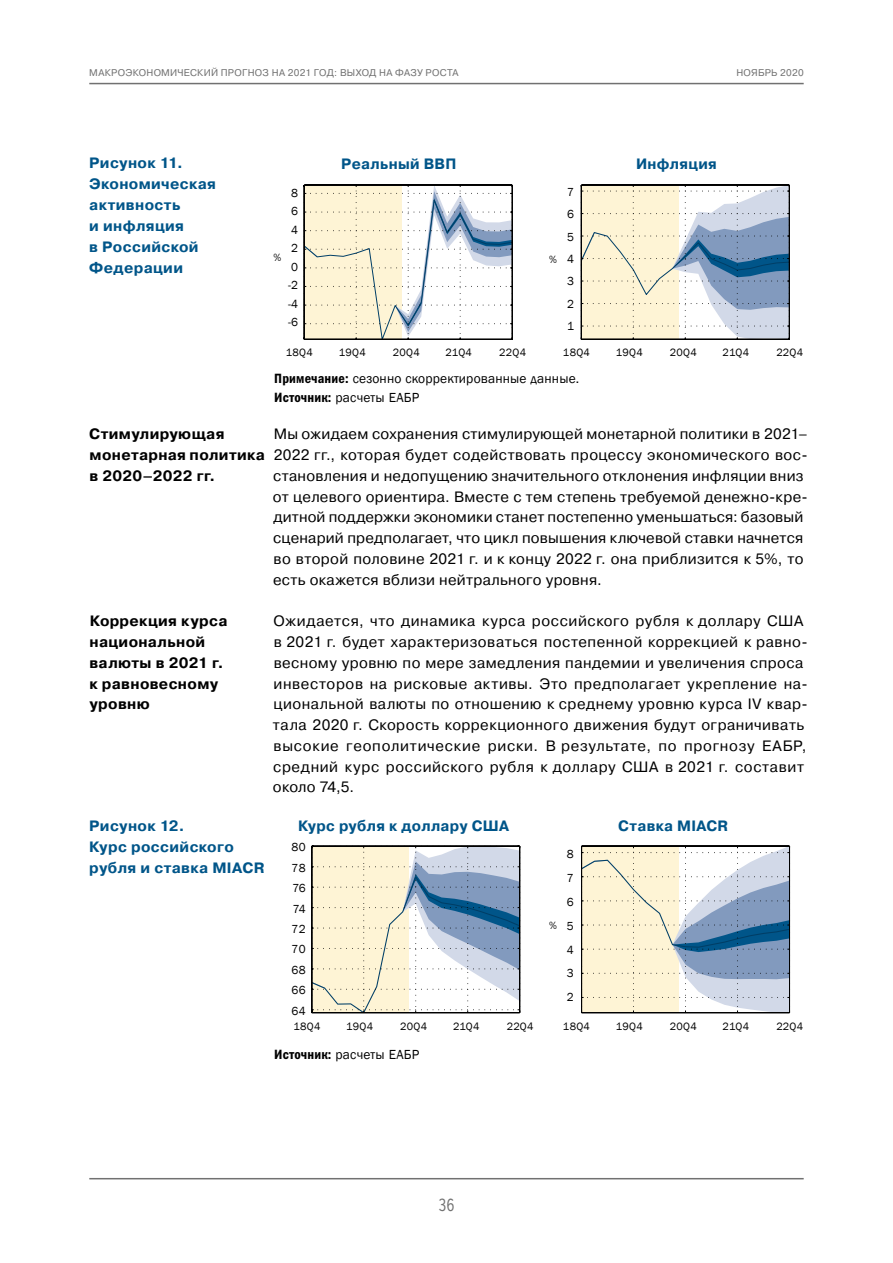
<style>
.page{position:relative;width:893px;height:1263px;background:#fff}
.page>*{position:absolute;margin:0;border:0;box-sizing:border-box;transform-origin:0 0}
.t1{font:16.5px "British Council Sans";color:#717171;scale:.8 1}
.t2{font:15px/20.9px "DS Pragmatica";letter-spacing:.025em;color:#000}
.t3{font:700 15px/21px "DS Pragmatica";letter-spacing:.025em;color:#005589}
.t4{font:700 15px/20.9px "DS Pragmatica";letter-spacing:.025em;color:#000}
.t5{font:13.5px/19.2px "Franklin Gothic";letter-spacing:.01em;color:#000}
.t6{font:12px/20.4px "Franklin Gothic";letter-spacing:.015em;color:#000;text-align:justify}
.t7{font:10.95px "Franklin Gothic";letter-spacing:.03em;color:#000}
.t8{font:9.75px "DS Pragmatica";letter-spacing:.025em;color:#717171}
.s1{font-family:"Franklin Gothic Demi Cond C"}
</style>
<div class="page">
<hr style="left:89px;top:1178px;width:715px;height:1px;background:#717171">
<hr style="left:89px;top:83px;width:715px;height:1px;background:#717171">
<svg style="left:305px;top:186px;width:207px;height:153px"></svg>
<hr style="left:304px;top:185px;width:208px;height:1px;background:#000">
<hr style="left:304px;top:339px;width:208px;height:1px;background:#000">
<hr style="left:512px;top:185px;width:1px;height:154px;background:#000">
<hr style="left:304px;top:185px;width:1px;height:154px;background:#000">
<svg style="left:582px;top:186px;width:207px;height:153px;background:#d0d5d2"></svg>
<hr style="left:581px;top:185px;width:208px;height:1px;background:#000">
<hr style="left:581px;top:339px;width:208px;height:1px;background:#000">
<hr style="left:789px;top:185px;width:1px;height:154px;background:#000">
<hr style="left:581px;top:185px;width:1px;height:154px;background:#000">
<svg style="left:582px;top:847px;width:207px;height:165px;background:#d0d5d3"></svg>
<hr style="left:582px;top:846px;width:207px;height:1px;background:#000">
<hr style="left:582px;top:1012px;width:207px;height:1px;background:#000">
<hr style="left:789px;top:846px;width:1px;height:167px;background:#000">
<hr style="left:581px;top:846px;width:1px;height:167px;background:#000">
<svg style="left:312px;top:847px;width:207px;height:165px"></svg>
<hr style="left:312px;top:846px;width:208px;height:1px;background:#000">
<hr style="left:312px;top:1012px;width:208px;height:1px;background:#000">
<hr style="left:519px;top:846px;width:1px;height:167px;background:#000">
<hr style="left:311px;top:846px;width:1px;height:167px;background:#000">
<p class="t8" style="left:89px;top:68px;width:371px">МАКРОЭКОНОМИЧЕСКИЙ ПРОГНОЗ НА 2021 ГОД: ВЫХОД НА ФАЗУ РОСТА</p>
<p class="t8" style="left:736px;top:68px;width:69px">НОЯБРЬ 2020</p>
<p class="t3" style="left:89px;top:152px;width:128px">Рисунок 11.<br>Экономическая активность<br>и инфляция<br>в Российской<br>Федерации</p>
<p class="t3" style="left:341px;top:154px;width:117px">Реальный ВВП</p>
<p class="t3" style="left:636px;top:154px;width:82px">Инфляция</p>
<p class="t6" style="left:288px;top:184px;width:12px;line-height:18.5px">8<br>6<br>4<br>2<br>0 -2 -4 -6</p>
<p class="t7" style="left:274px;top:251px;width:9px">%</p>
<p class="t7" style="left:549px;top:252px;width:9px">%</p>
<p class="t6" style="left:567px;top:181px;width:8px;line-height:22.4px">7<br>6<br>5<br>4<br>3<br>2<br>1</p>
<p class="t7" style="left:286px;top:345px;width:29px">18Q4</p>
<p class="t7" style="left:339px;top:345px;width:29px">19Q4</p>
<p class="t7" style="left:393px;top:345px;width:29px">20Q4</p>
<p class="t7" style="left:445px;top:345px;width:28px">21Q4</p>
<p class="t7" style="left:499px;top:345px;width:28px">22Q4</p>
<p class="t7" style="left:563px;top:345px;width:29px">18Q4</p>
<p class="t7" style="left:616px;top:345px;width:29px">19Q4</p>
<p class="t7" style="left:670px;top:345px;width:29px">20Q4</p>
<p class="t7" style="left:723px;top:345px;width:28px">21Q4</p>
<p class="t7" style="left:776px;top:345px;width:28px">22Q4</p>
<p class="t5" style="left:274px;top:369px;width:307px"><span class="s1">Примечание:</span> сезонно скорректированные данные.<br><span class="s1">Источник:</span> расчеты ЕАБР</p>
<p class="t4" style="left:89px;top:424px;width:177px">Стимулирующая монетарная политика в 2020–2022 гг.</p>
<p class="t4" style="left:89px;top:611px;width:140px">Коррекция курса национальной валюты в 2021 г. к равновесному уровню</p>
<p class="t2" style="left:273px;top:424px;width:536px">Мы ожидаем сохранения стимулирующей монетарной политики в 2021– 2022 гг. , которая будет содействовать процессу экономического вос&shy;становления и недопущению значительного отклонения инфляции вниз от целевого ориентира. Вместе с тем степень требуемой денежно-кре&shy;дитной поддержки экономики станет постепенно уменьшаться: базовый сценарий предполагает, что цикл повышения ключевой ставки начнется во второй половине 2021 г. и к концу 2022 г. она приблизится к 5%, то есть окажется вблизи нейтрального уровня.</p>
<p class="t2" style="left:273px;top:611px;width:536px">Ожидается, что динамика курса российского рубля к доллару США в 2021 г. будет характеризоваться постепенной коррекцией к равно&shy;весному уровню по мере замедления пандемии и увеличения спроса инвесторов на рисковые активы. Это предполагает укрепление на&shy;циональной валюты по отношению к среднему уровню курса IV квар&shy;тала 2020 г. Скорость коррекционного движения будут ограничивать высокие геополитические риски. В результате, по прогнозу ЕАБР, средний курс российского рубля к доллару США в 2021 г. составит около 74,5.</p>
<p class="t3" style="left:89px;top:815px;width:177px">Рисунок 12.<br>Курс российского рубля и ставка MIACR</p>
<p class="t3" style="left:298px;top:815px;width:212px">Курс рубля к доллару США</p>
<p class="t6" style="left:292px;top:837px;width:16px">80<br>78<br>76<br>74<br>72<br>70<br>68<br>66<br>64</p>
<p class="t7" style="left:293px;top:1019px;width:29px">18Q4</p>
<p class="t7" style="left:346px;top:1019px;width:29px">19Q4</p>
<p class="t7" style="left:400px;top:1019px;width:29px">20Q4</p>
<p class="t7" style="left:453px;top:1019px;width:28px">21Q4</p>
<p class="t7" style="left:507px;top:1019px;width:28px">22Q4</p>
<p class="t5" style="left:274px;top:1045px;width:147px"><span class="s1">Источник:</span> расчеты ЕАБР</p>
<p class="t7" style="left:549px;top:919px;width:9px">%</p>
<p class="t6" style="left:567px;top:842px;width:8px;line-height:23.9px">8<br>7<br>6<br>5<br>4<br>3<br>2</p>
<p class="t3" style="left:618px;top:815px;width:111px">Ставка MIACR</p>
<p class="t7" style="left:563px;top:1019px;width:29px">18Q4</p>
<p class="t7" style="left:616px;top:1019px;width:29px">19Q4</p>
<p class="t7" style="left:670px;top:1019px;width:29px">20Q4</p>
<p class="t7" style="left:723px;top:1019px;width:28px">21Q4</p>
<p class="t7" style="left:776px;top:1019px;width:28px">22Q4</p>
<p class="t1" style="left:438px;top:1194px;width:22px">36</p>
</div>
